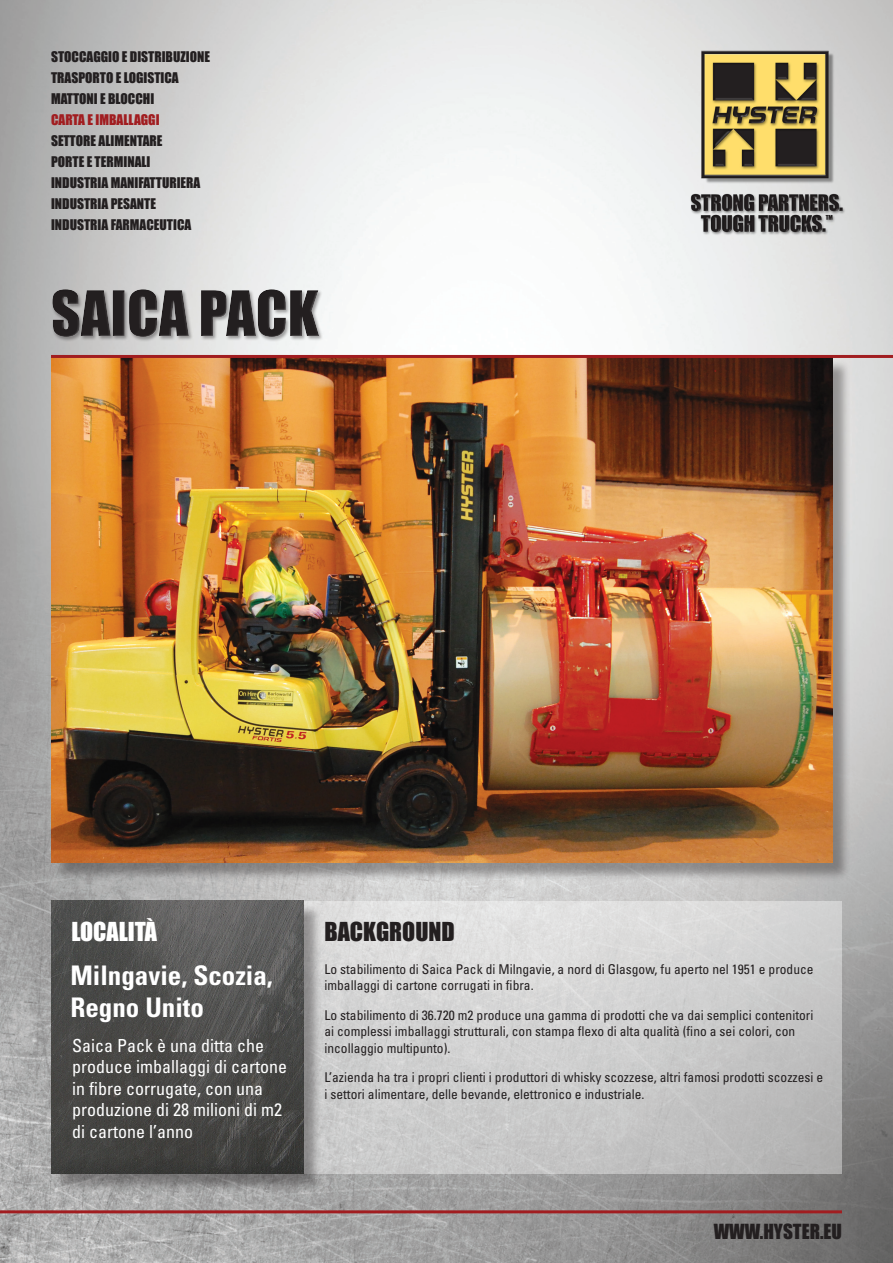
<style>
.page{position:relative;width:893px;height:1263px;background:#fff}
.page>*{position:absolute;margin:0;border:0;box-sizing:border-box;transform-origin:0 0}
.Location_Name{font:700 condensed 27px/32.4px "Univers";color:#fff}
.Sub_Headline_Black{font:24px "Impact";color:#231f20}
.Sub_Headline_White{font:24px "Impact";color:#fff}
.t1{font:19.2px "Impact";color:#231f20}
.Location_Text{font:condensed 18px/21.6px "Univers";color:#fff}
.Body_Text{font:condensed 13.5px/16.5px "Univers";color:#231f20}
.Services_Paragraph{font:13.5px "Impact";color:#231f20}
.Services_Paragraph-2{font:13.5px "Impact";color:#a11d20}
</style>
<div class="page">
<img style="left:0;top:0;width:893px;height:1263px">
<svg style="left:303px;top:901px;width:539px;height:272px;background:#cecece"></svg>
<hr style="left:0;top:1210px;width:842px;height:3px;background:#a11d20">
<div style="left:53px;top:903px;width:269px;height:289px;background:#231f20;opacity:.4"></div>
<img style="left:51px;top:901px;width:252px;height:272px">
<div style="left:53px;top:359px;width:798px;height:522px;background:#231f20;opacity:.4"></div>
<img style="left:51px;top:358px;width:781px;height:504px">
<img style="left:687px;top:44px;width:162px;height:194px">
<hr style="left:51px;top:355px;width:842px;height:3px;background:#a11d20">
<div style="left:51px;top:289px;width:273px;height:53px;background:#231f20;opacity:.4"></div>
<div style="left:52px;top:290px;width:269px;height:49px;background:#fff;opacity:.7"></div>
<div style="left:50px;top:288px;width:269px;height:49px;background:#231f20;opacity:.23"></div>
<p class="Services_Paragraph" style="left:51px;top:46px;width:161px">STOCCAGGIO E DISTRIBUZIONE</p>
<p class="Services_Paragraph" style="left:51px;top:67px;width:129px">TRASPORTO E LOGISTICA</p>
<p class="Services_Paragraph" style="left:51px;top:88px;width:105px">MATTONI E BLOCCHI</p>
<p class="Services_Paragraph-2" style="left:51px;top:109px;width:110px">CARTA E IMBALLAGGI</p>
<p class="Services_Paragraph" style="left:51px;top:130px;width:113px">SETTORE ALIMENTARE</p>
<p class="Services_Paragraph" style="left:51px;top:151px;width:101px">PORTE E TERMINALI</p>
<p class="Services_Paragraph" style="left:51px;top:172px;width:151px">INDUSTRIA MANIFATTURIERA</p>
<p class="Services_Paragraph" style="left:51px;top:193px;width:107px">INDUSTRIA PESANTE</p>
<p class="Services_Paragraph" style="left:51px;top:214px;width:142px">INDUSTRIA FARMACEUTICA</p>
<p class="Sub_Headline_White" style="left:71px;top:913px;width:87px">LOCALITÀ</p>
<p class="Sub_Headline_Black" style="left:324px;top:913px;width:132px">BACKGROUND</p>
<p class="Location_Name" style="left:70px;top:959px;width:204px">Milngavie, Scozia,<br>Regno Unito</p>
<p class="Location_Text" style="left:72px;top:1034px;width:216px">Saica Pack è una ditta che produce imballaggi di cartone in fibre corrugate, con una produzione di 28 milioni di m2 di cartone l’anno</p>
<p class="Body_Text" style="left:324px;top:961px;width:491px">Lo stabilimento di Saica Pack di Milngavie, a nord di Glasgow, fu aperto nel 1951 e produce imballaggi di cartone corrugati in fibra.</p>
<p class="Body_Text" style="left:324px;top:1006px;width:490px">Lo stabilimento di 36.720 m2 produce una gamma di prodotti che va dai semplici contenitori ai complessi imballaggi strutturali, con stampa flexo di alta qualità (fino a sei colori, con incollaggio multipunto).</p>
<p class="Body_Text" style="left:324px;top:1069px;width:500px">L’azienda ha tra i propri clienti i produttori di whisky scozzese, altri famosi prodotti scozzesi e i settori alimentare, delle bevande, elettronico e industriale.</p>
<p class="t1" style="left:714px;top:1216px;width:130px">WWW.HYSTER.EU</p>
</div>
